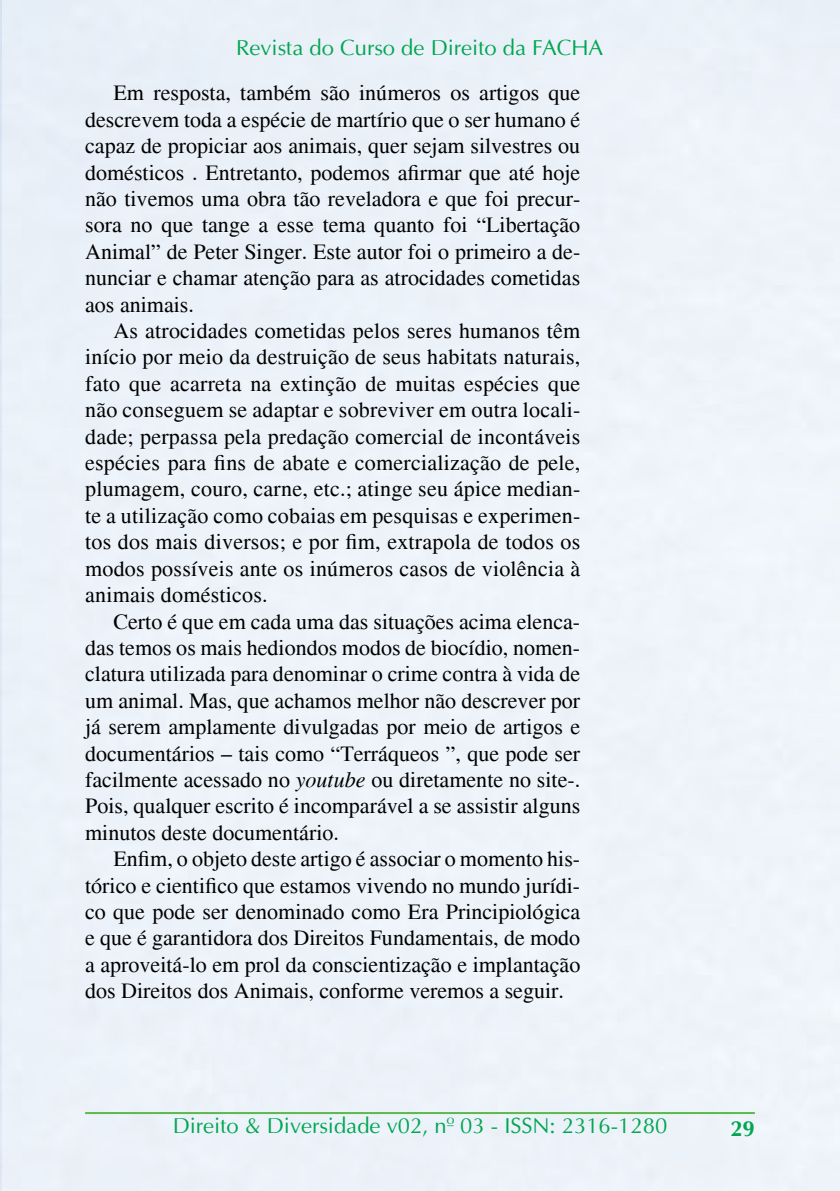
<style>
.page{position:relative;width:840px;height:1191px;background:#fff}
.page>*{position:absolute;margin:0;border:0;box-sizing:border-box;transform-origin:0 0}
.t1{font:22px/26.4px "Times";color:#000;text-align:justify}
.t2{font:22px "Ottawa Plain";color:#00a651}
.t3{font:700 22px "Ottawa";color:#00a651}
.s1{font-style:italic}
</style>
<div class="page">
<div style="left:0;top:0;width:839px;height:1191px;background:#edf2f9"></div>
<hr style="left:85px;top:1112px;width:669px;height:2px;background:#5bba4a">
<p class="t2" style="left:236px;top:35px;width:368px">Revista do Curso de Direito da FACHA</p>
<p class="t1" style="left:85px;top:80px;width:496px;text-indent:28px">Em resposta, também são inúmeros os artigos que descrevem toda a espécie de martírio que o ser humano é capaz de propiciar aos animais, quer sejam silvestres ou domésticos . Entretanto, podemos afirmar que até hoje não tivemos uma obra tão reveladora e que foi precur&shy;sora no que tange a esse tema quanto foi “Libertação Animal” de Peter Singer. Este autor foi o primeiro a de&shy;nunciar e chamar atenção para as atrocidades cometidas aos animais.</p>
<p class="t1" style="left:85px;top:318px;width:496px;text-indent:28px">As atrocidades cometidas pelos seres humanos têm início por meio da destruição de seus habitats naturais, fato que acarreta na extinção de muitas espécies que não conseguem se adaptar e sobreviver em outra locali&shy;dade; perpassa pela predação comercial de incontáveis espécies para fins de abate e comercialização de pele, plumagem, couro, carne, etc.; atinge seu ápice median&shy;te a utilização como cobaias em pesquisas e experimen&shy;tos dos mais diversos; e por fim, extrapola de todos os modos possíveis ante os inúmeros casos de violência à animais domésticos.</p>
<p class="t1" style="left:85px;top:608px;width:496px;text-indent:28px">Certo é que em cada uma das situações acima elenca&shy;das temos os mais hediondos modos de biocídio, nomen&shy;clatura utilizada para denominar o crime contra à vida de um animal. Mas, que achamos melhor não descrever por já serem amplamente divulgadas por meio de artigos e documentários – tais como “Terráqueos ”, que pode ser facilmente acessado no <span class="s1">youtube</span> ou diretamente no site-.<br>Pois, qualquer escrito é incomparável a se assistir alguns minutos deste documentário.</p>
<p class="t1" style="left:85px;top:846px;width:496px;text-indent:28px">Enfim, o objeto deste artigo é associar o momento his&shy;tórico e cientifico que estamos vivendo no mundo jurídi&shy;co que pode ser denominado como Era Principiológica e que é garantidora dos Direitos Fundamentais, de modo a aproveitá-lo em prol da conscientização e implantação dos Direitos dos Animais, conforme veremos a seguir.</p>
<p class="t2" style="left:173px;top:1113px;width:496px">Direito &amp; Diversidade v02, nº 03 - ISSN: 2316-1280</p>
<p class="t3" style="left:730px;top:1115px;width:26px">29</p>
</div>
